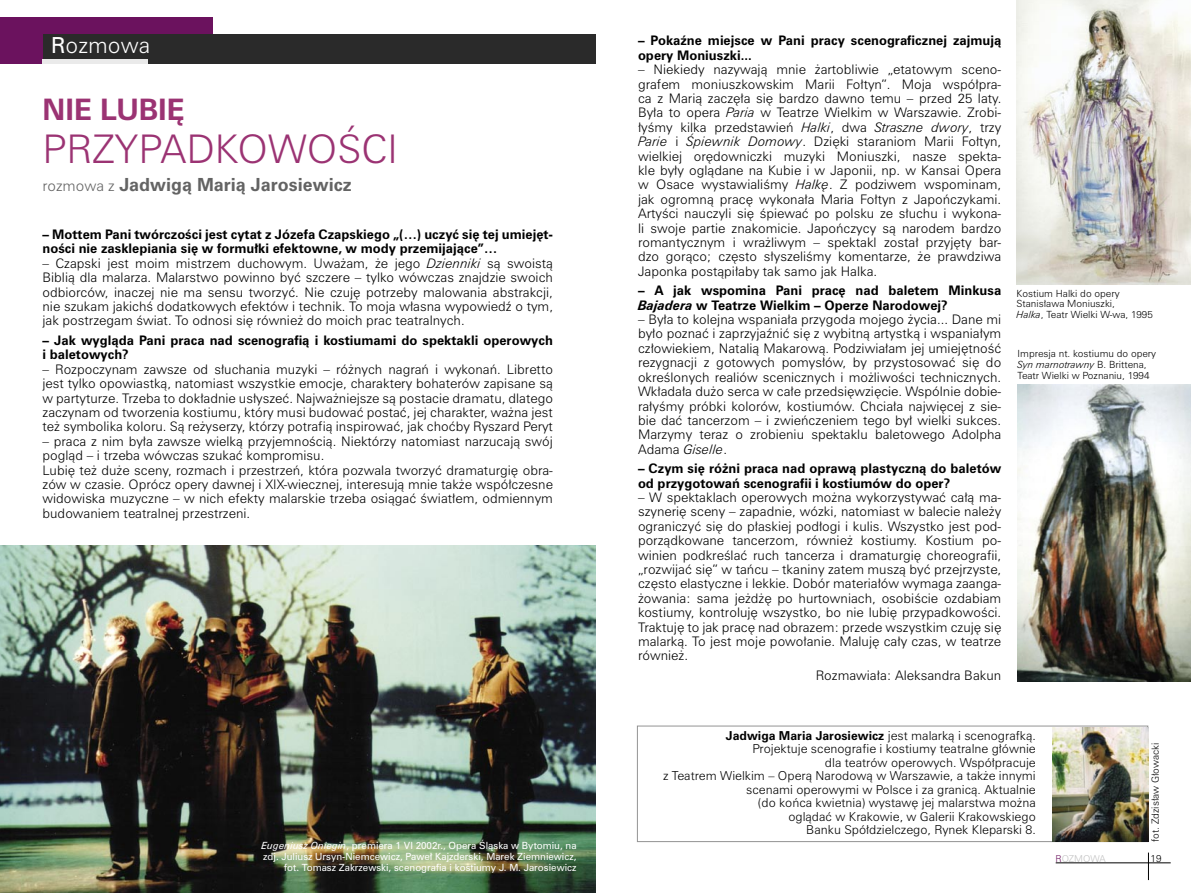
<style>
.page{position:relative;width:1191px;height:893px;background:#fff}
.page>*{position:absolute;margin:0;border:0;box-sizing:border-box;transform-origin:0 0}
.t1{font:36px "Zurich Lt PL";color:#9b3373}
.t2{font:700 27px "Zurich PL";color:#9b3373}
.t3{font:20.1px "Zurich Lt PL";color:#fff}
.t4{font:700 16.5px "Zurich PL";color:#636363}
.t5{font:12px/14.4px "Zurich Lt PL";color:#000;text-align:justify}
.t6{font:700 12px/14.4px "Zurich PL";color:#000}
.t7{font:11.25px/13.5px "Zurich Lt PL";color:#000;text-align:right}
.t8{font:9px/10.8px "Zurich PL";color:#fff}
.t9{font:9px "Zurich Lt PL";color:#000}
.t10{font:italic 9px "Zurich Lt PL";color:#000}
.t11{font:8.7px "Zurich Lt PL";color:#c0c0c0}
.s1{font-family:"Zurich PL"}
.s2{font-family:"Zurich Lt PL";font-weight:400;font-size:13.5px}
.s3{font-style:italic}
.s4{font-style:normal}
.s5{font-family:"Zurich PL";font-weight:700}
.s6{color:#6b125e}
</style>
<div class="page">
<svg style="left:1148px;top:853px;width:1px;height:27px"></svg>
<hr style="left:1055px;top:862px;width:115px;height:1px;background:#000">
<img style="left:0;top:545px;width:595px;height:348px">
<div style="left:0;top:17px;width:213px;height:47px;background:#6b125e"></div>
<div style="left:43px;top:34px;width:552px;height:30px;background:#2a2a2a"></div>
<hr style="left:43px;top:60px;width:105px;height:4px;background:#eaeaea">
<div style="left:637px;top:726px;width:511px;height:116px;border:1px solid #939393"></div>
<img style="left:1052px;top:727px;width:96px;height:115px">
<img style="left:1016px;top:0;width:175px;height:284px">
<img style="left:1017px;top:385px;width:174px;height:296px">
<p class="t3" style="left:51px;top:31px;width:100px"><span class="s1">R</span>ozmowa</p>
<p class="t2" style="left:43px;top:91px;width:144px">NIE LUBIĘ</p>
<p class="t1" style="left:43px;top:125px;width:357px">PRZYPADKOWOŚCI</p>
<p class="t4" style="left:43px;top:174px;width:311px"><span class="s2">rozmowa z</span> Jadwigą Marią Jarosiewicz</p>
<p class="t6" style="left:43px;top:227px;width:512px">– Mottem Pani twórczości jest cytat z Józefa Czapskiego „(…) uczyć się tej umiejęt&shy;ności nie zasklepiania się w formułki efektowne, w mody przemijające”…</p>
<p class="t5" style="left:43px;top:256px;width:512px">– Czapski jest moim mistrzem duchowym. Uważam, że jego <span class="s3">Dzienniki</span> są swoistą Biblią dla malarza. Malarstwo powinno być szczere – tylko wówczas znajdzie swoich odbiorców, inaczej nie ma sensu tworzyć. Nie czuję potrzeby malowania abstrakcji, nie szukam jakichś dodatkowych efektów i technik. To moja własna wypowiedź o tym, jak postrzegam świat. To odnosi się również do moich prac teatralnych.</p>
<p class="t6" style="left:43px;top:333px;width:512px">– Jak wygląda Pani praca nad scenografią i kostiumami do spektakli operowych i baletowych?</p>
<p class="t5" style="left:43px;top:362px;width:512px">– Rozpoczynam zawsze od słuchania muzyki – różnych nagrań i wykonań. Libretto jest tylko opowiastką, natomiast wszystkie emocje, charaktery bohaterów zapisane są w partyturze. Trzeba to dokładnie usłyszeć. Najważniejsze są postacie dramatu, dlatego zaczynam od tworzenia kostiumu, który musi budować postać, jej charakter, ważna jest też symbolika koloru. Są reżyserzy, którzy potrafią inspirować, jak choćby Ryszard Peryt</p>
<p class="t5" style="left:43px;top:434px;width:512px">– praca z nim była zawsze wielką przyjemnością. Niektórzy natomiast narzucają swój pogląd – i trzeba wówczas szukać kompromisu.</p>
<p class="t5" style="left:43px;top:463px;width:512px">Lubię też duże sceny, rozmach i przestrzeń, która pozwala tworzyć dramaturgię obra&shy;zów w czasie. Oprócz opery dawnej i XIX-wiecznej, interesują mnie także współczesne widowiska muzyczne – w nich efekty malarskie trzeba osiągać światłem, odmiennym budowaniem teatralnej przestrzeni.</p>
<p class="t8" style="left:261px;top:840px;width:316px"><span class="s3">Eugeniusz Oniegin</span>, premiera 1 VI 2002r., Opera Śląska w Bytomiu, na zdj. Juliusz Ursyn-Niemcewicz, Paweł Kajzderski, Marek Ziemniewicz,</p>
<p class="t8" style="left:284px;top:862px;width:294px">fot. Tomasz Zakrzewski, scenografia i kostiumy J. M. Jarosiewicz</p>
<p class="t6" style="left:638px;top:33px;width:365px">– Pokaźne miejsce w Pani pracy scenograficznej zajmują opery Moniuszki...</p>
<p class="t5" style="left:638px;top:62px;width:365px">– Niekiedy nazywają mnie żartobliwie „etatowym sceno&shy;grafem moniuszkowskim Marii Fołtyn”. Moja współpra&shy;ca z Marią zaczęła się bardzo dawno temu – przed 25 laty.<br>Była to opera <span class="s3">Paria</span> w Teatrze Wielkim w Warszawie. Zrobi&shy;łyśmy kilka przedstawień <span class="s3">Halki</span>, dwa <span class="s3">Straszne dwory</span>, trzy <span class="s3">Parie</span> i <span class="s3">Śpiewnik Domowy</span>. Dzięki staraniom Marii Fołtyn, wielkiej orędowniczki muzyki Moniuszki, nasze spekta&shy;kle były oglądane na Kubie i w Japonii, np. w Kansai Opera w Osace wystawialiśmy <span class="s3">Halkę</span>. Z podziwem wspominam, jak ogromną pracę wykonała Maria Fołtyn z Japończykami.<br>Artyści nauczyli się śpiewać po polsku ze słuchu i wykona&shy;li swoje partie znakomicie. Japończycy są narodem bardzo romantycznym i wrażliwym – spektakl został przyjęty bar&shy;dzo gorąco; często słyszeliśmy komentarze, że prawdziwa Japonka postąpiłaby tak samo jak Halka.</p>
<p class="t6" style="left:638px;top:283px;width:365px">– A jak wspomina Pani pracę nad baletem Minkusa<br><span class="s3">Bajadera</span> w Teatrze Wielkim – Operze Narodowej?</p>
<p class="t5" style="left:638px;top:312px;width:365px">– Była to kolejna wspaniała przygoda mojego życia... Dane mi było poznać i zaprzyjaźnić się z wybitną artystką i wspaniałym człowiekiem, Natalią Makarową. Podziwiałam jej umiejętność rezygnacji z gotowych pomysłów, by przystosować się do określonych realiów scenicznych i możliwości technicznych.<br>Wkładała dużo serca w całe przedsięwzięcie. Wspólnie dobie&shy;rałyśmy próbki kolorów, kostiumów. Chciała najwięcej z sie&shy;bie dać tancerzom – i zwieńczeniem tego był wielki sukces.<br>Marzymy teraz o zrobieniu spektaklu baletowego Adolpha Adama <span class="s3">Giselle</span>.</p>
<p class="t6" style="left:638px;top:461px;width:365px">– Czym się różni praca nad oprawą plastyczną do baletów od przygotowań scenografii i kostiumów do oper?</p>
<p class="t5" style="left:638px;top:490px;width:365px">– W spektaklach operowych można wykorzystywać całą ma&shy;szynerię sceny – zapadnie, wózki, natomiast w balecie należy ograniczyć się do płaskiej podłogi i kulis. Wszystko jest pod&shy;porządkowane tancerzom, również kostiumy. Kostium po&shy;winien podkreślać ruch tancerza i dramaturgię choreografii, „rozwijać się” w tańcu – tkaniny zatem muszą być przejrzyste, często elastyczne i lekkie. Dobór materiałów wymaga zaanga&shy;żowania: sama jeżdżę po hurtowniach, osobiście ozdabiam kostiumy, kontroluję wszystko, bo nie lubię przypadkowości.<br>Traktuję to jak pracę nad obrazem: przede wszystkim czuję się malarką. To jest moje powołanie. Maluję cały czas, w teatrze również.</p>
<p class="t5" style="left:815px;top:668px;width:187px">Rozmawiała: Aleksandra Bakun</p>
<p class="t9" style="left:1016px;top:287px;width:104px">Kostium Halki do opery</p>
<p class="t9" style="left:1016px;top:298px;width:100px">Stanisława Moniuszki,</p>
<p class="t9" style="left:1016px;top:309px;width:138px"><span class="s3">Halka</span>, Teatr Wielki W-wa, 1995</p>
<p class="t9" style="left:1017px;top:348px;width:140px">Impresja nt. kostiumu do opery</p>
<p class="t10" style="left:1017px;top:359px;width:130px">Syn marnotrawny <span class="s4">B. Brittena,</span></p>
<p class="t9" style="left:1017px;top:369px;width:133px">Teatr Wielki w Poznaniu, 1994</p>
<p class="t7" style="left:663px;top:728px;width:374px"><span class="s5">Jadwiga Maria Jarosiewicz</span> jest malarką i scenografką.<br>Projektuje scenografie i kostiumy teatralne głównie<br>dla teatrów operowych. Współpracuje<br>z Teatrem Wielkim – Operą Narodową w Warszawie, a także innymi scenami operowymi w Polsce i za granicą. Aktualnie<br>(do końca kwietnia) wystawę jej malarstwa można<br>oglądać w Krakowie, w Galerii Krakowskiego<br>Banku Spółdzielczego, Rynek Kleparski 8.</p>
<p class="t11" style="left:1055px;top:852px;width:52px"><span class="s6">R</span>OZMOWA</p>
<p class="t9" style="left:1149px;top:842px;width:101px;rotate:-90deg">fot. Zdzisław Głowacki</p>
<p class="t9" style="left:1150px;top:852px;width:12px">19</p>
</div>
